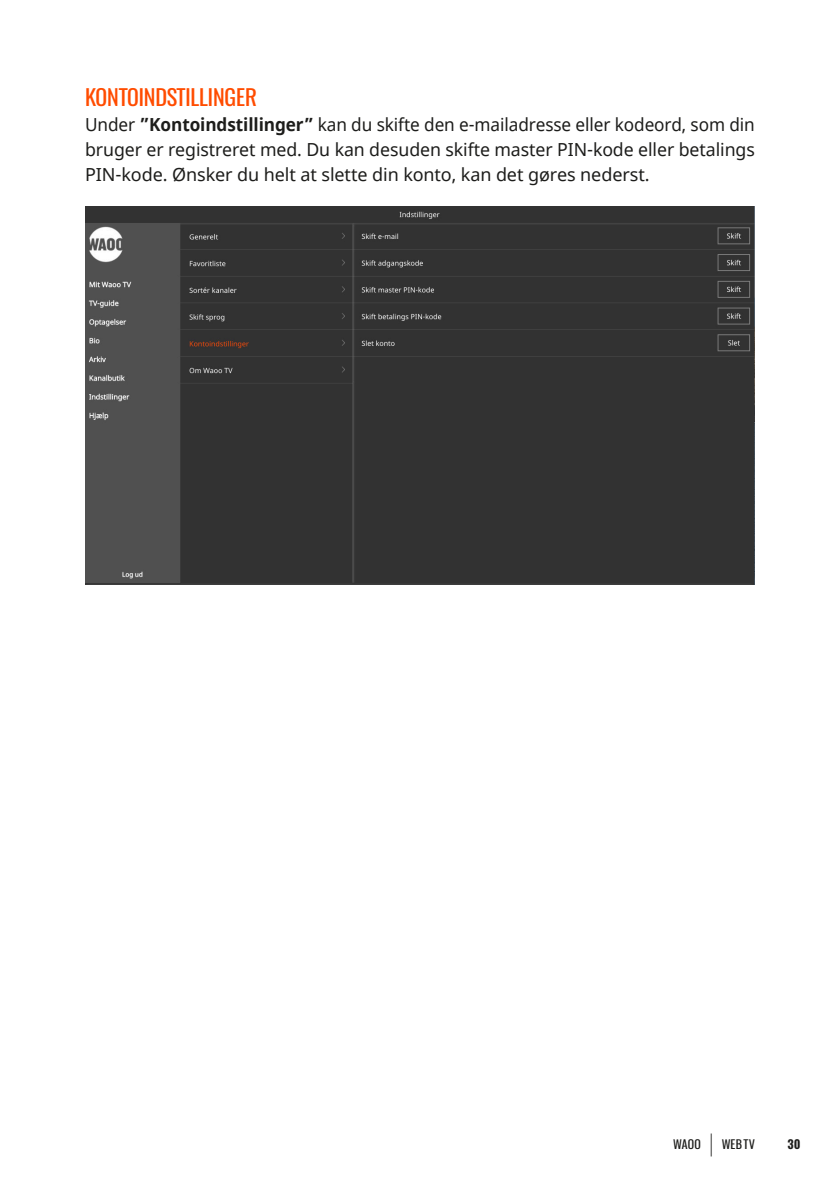
<style>
.page{position:relative;width:840px;height:1191px;background:#fff}
.page>*{position:absolute;margin:0;border:0;box-sizing:border-box;transform-origin:0 0}
.t1{font:22px "Waoo";letter-spacing:-.005em;color:#ff4c00}
.t2{font:18px/25.2px "Noto Sans";letter-spacing:-.005em;color:#1d1d1b;text-align:justify;scale:.95 1}
.t3{font:12px "Waoo";letter-spacing:.02em;color:#1d1d1b}
.t4{font:700 12px "Waoo";color:#1d1d1b}
.s1{font-weight:700}
.s2{font-weight:300;font-size:24px}
</style>
<div class="page">
<img style="left:85px;top:206px;width:669px;height:378px">
<p class="t1" style="left:85px;top:79px;width:173px">KONTOINDSTILLINGER</p>
<p class="t2" style="left:85px;top:112px;width:706px">Under <span class="s1">”Kontoindstillinger”</span> kan du skifte den e-mailadresse eller kodeord, som din bruger er registreret med. Du kan desuden skifte master PIN-kode eller betalings PIN-kode. Ønsker du helt at slette din konto, kan det gøres nederst.</p>
<p class="t3" style="left:673px;top:1134px;width:83px">WAOO <span class="s2">|</span> WEB TV</p>
<p class="t4" style="left:787px;top:1134px;width:14px">30</p>
</div>
